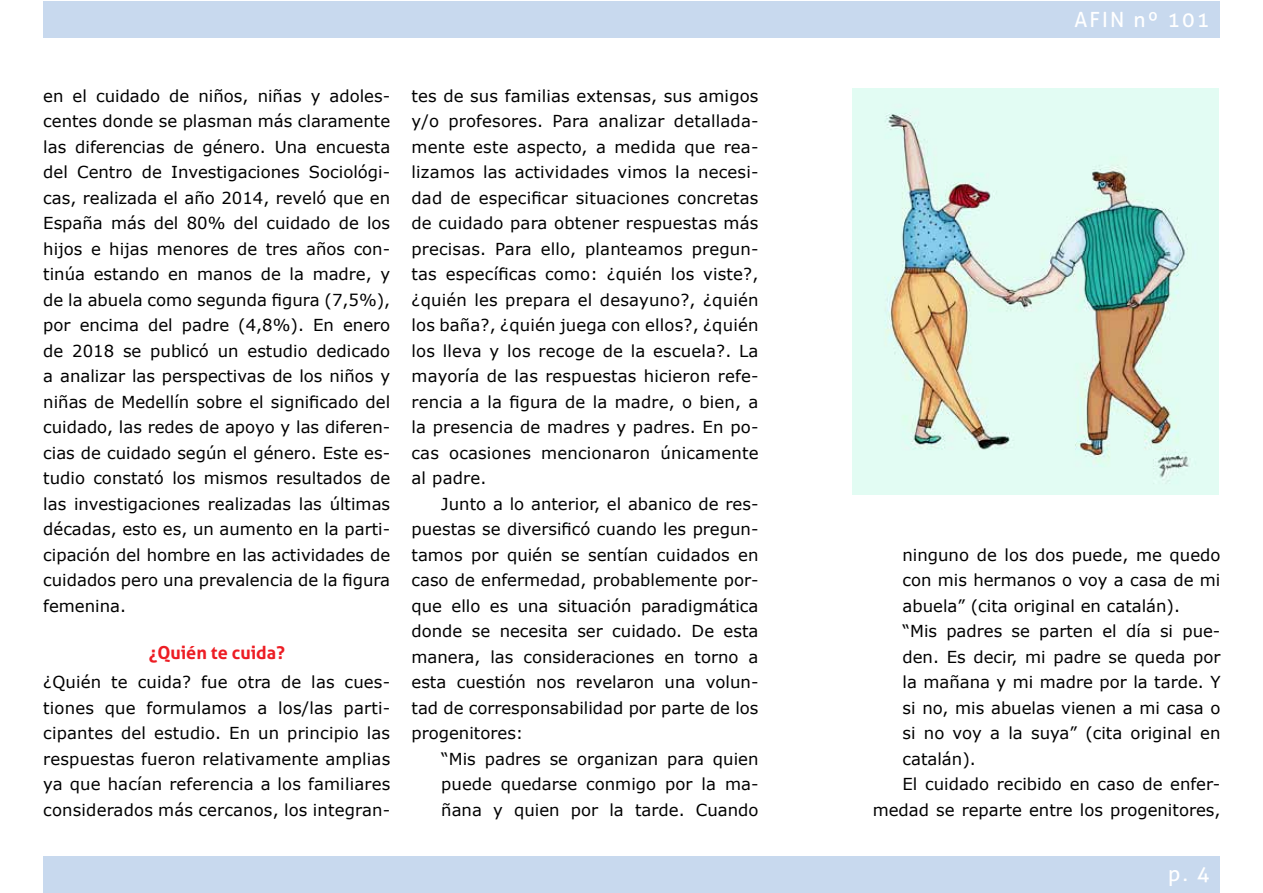
<style>
.page{position:relative;width:1263px;height:893px;background:#fff}
.page>*{position:absolute;margin:0;border:0;box-sizing:border-box;transform-origin:0 0}
.t1{font:21px "Aller";letter-spacing:.1em;color:#fff}
.t2{font:700 18px "Aller";color:#ed1d24}
.t3{font:16.5px/25.5px "Verdana";color:#000;text-align:justify}
</style>
<div class="page">
<div style="left:43px;top:1px;width:1177px;height:37px;background:#c8d9ee"></div>
<div style="left:43px;top:856px;width:1177px;height:37px;background:#c8d9ee"></div>
<img style="left:852px;top:89px;width:367px;height:405px">
<p class="t3" style="left:43px;top:83px;width:348px">en el cuidado de niños, niñas y adoles&shy;centes donde se plasman más claramente las diferencias de género. Una encuesta del Centro de Investigaciones Sociológi&shy;cas, realizada el año 2014, reveló que en España más del 80% del cuidado de los hijos e hijas menores de tres años con&shy;tinúa estando en manos de la madre, y de la abuela como segunda figura (7,5%), por encima del padre (4,8%). En enero de 2018 se publicó un estudio dedicado a analizar las perspectivas de los niños y niñas de Medellín sobre el significado del cuidado, las redes de apoyo y las diferen&shy;cias de cuidado según el género. Este es&shy;tudio constató los mismos resultados de las investigaciones realizadas las últimas décadas, esto es, un aumento en la parti&shy;cipación del hombre en las actividades de cuidados pero una prevalencia de la figura femenina.</p>
<p class="t2" style="left:149px;top:641px;width:138px">¿Quién te cuida?</p>
<p class="t3" style="left:43px;top:669px;width:348px">¿Quién te cuida? fue otra de las cues&shy;tiones que formulamos a los/las parti&shy;cipantes del estudio. En un principio las respuestas fueron relativamente amplias ya que hacían referencia a los familiares considerados más cercanos, los integran-</p>
<p class="t3" style="left:411px;top:83px;width:348px">tes de sus familias extensas, sus amigos y/o profesores. Para analizar detallada&shy;mente este aspecto, a medida que rea&shy;lizamos las actividades vimos la necesi&shy;dad de especificar situaciones concretas de cuidado para obtener respuestas más precisas. Para ello, planteamos pregun&shy;tas específicas como: ¿quién los viste?, ¿quién les prepara el desayuno?, ¿quién los baña?, ¿quién juega con ellos?, ¿quién los lleva y los recoge de la escuela?. La mayoría de las respuestas hicieron refe&shy;rencia a la figura de la madre, o bien, a la presencia de madres y padres. En po&shy;cas ocasiones mencionaron únicamente al padre.</p>
<p class="t3" style="left:411px;top:491px;width:348px;text-indent:30px">Junto a lo anterior, el abanico de res&shy;puestas se diversificó cuando les pregun&shy;tamos por quién se sentían cuidados en caso de enfermedad, probablemente por&shy;que ello es una situación paradigmática donde se necesita ser cuidado. De esta manera, las consideraciones en torno a esta cuestión nos revelaron una volun&shy;tad de corresponsabilidad por parte de los progenitores:</p>
<p class="t3" style="left:441px;top:746px;width:319px">“Mis padres se organizan para quien puede quedarse conmigo por la ma&shy;ñana y quien por la tarde. Cuando</p>
<p class="t1" style="left:1074px;top:7px;width:137px">AFIN nº 101</p>
<p class="t3" style="left:902px;top:542px;width:319px">ninguno de los dos puede, me quedo</p>
<p class="t3" style="left:902px;top:567px;width:319px">con mis hermanos o voy a casa de mi</p>
<p class="t3" style="left:902px;top:593px;width:279px">abuela” (cita original en catalán).</p>
<p class="t3" style="left:902px;top:618px;width:319px">“Mis padres se parten el día si pue-</p>
<p class="t3" style="left:902px;top:644px;width:319px">den. Es decir, mi padre se queda por</p>
<p class="t3" style="left:902px;top:669px;width:319px">la mañana y mi madre por la tarde. Y</p>
<p class="t3" style="left:902px;top:695px;width:319px">si no, mis abuelas vienen a mi casa o</p>
<p class="t3" style="left:902px;top:720px;width:319px">si no voy a la suya” (cita original en</p>
<p class="t3" style="left:902px;top:746px;width:75px">catalán).</p>
<p class="t3" style="left:902px;top:771px;width:319px">El cuidado recibido en caso de enfer-</p>
<p class="t3" style="left:873px;top:797px;width:349px">medad se reparte entre los progenitores,</p>
<p class="t1" style="left:1168px;top:861px;width:43px">p. 4</p>
</div>
